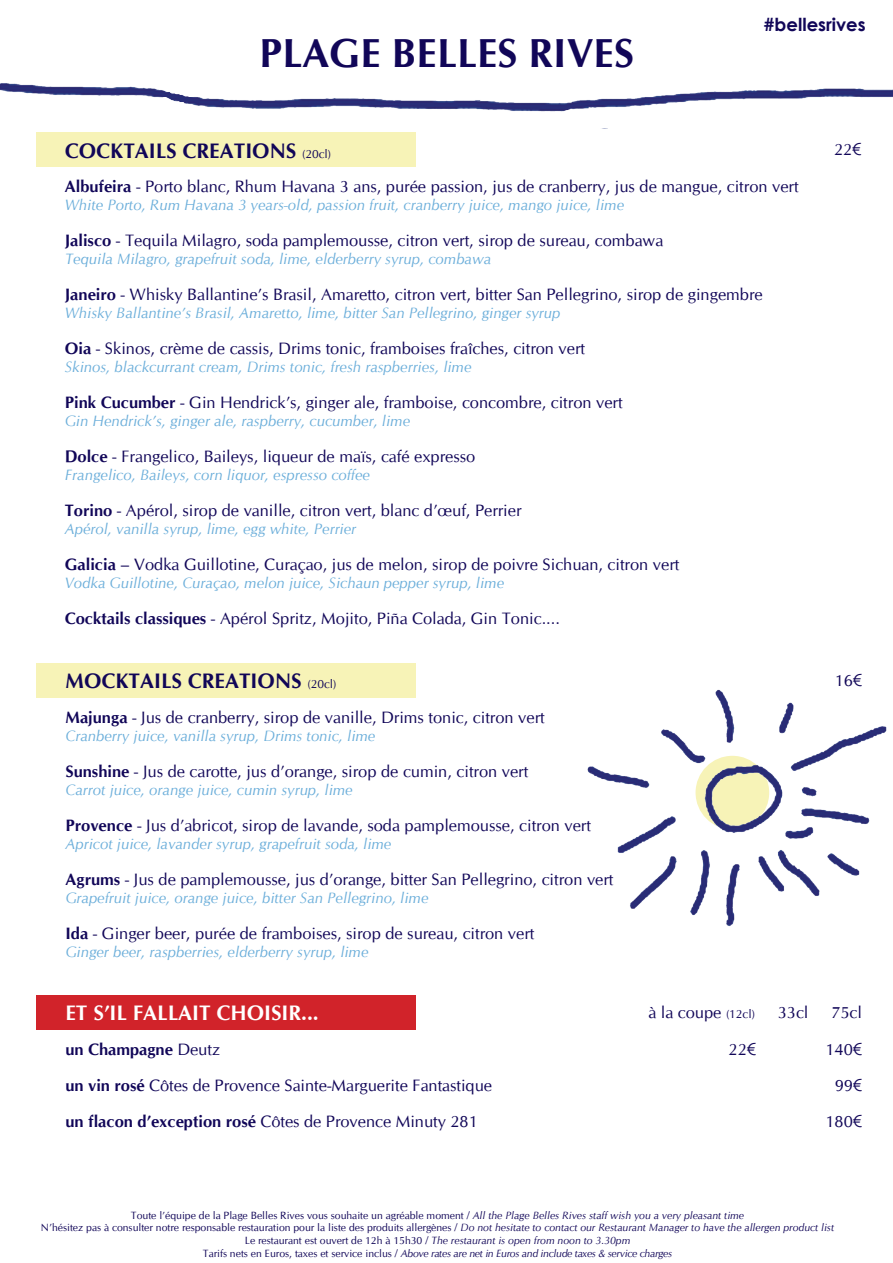
<style>
.page{position:relative;width:893px;height:1263px;background:#fff}
.page>*{position:absolute;margin:0;border:0;box-sizing:border-box;transform-origin:0 0}
.t1{font:700 40.5px "CG Omega";color:#110658}
.t2{font:700 21px "CG Omega";color:#110658}
.t3{font:700 21px "CG Omega";color:#fff}
.t4{font:700 18px "Century Gothic";color:#110658}
.t5{font:16.5px "CG Omega";color:#110658}
.t6{font:700 16.5px "CG Omega";color:#110658}
.t7{font:italic 15px "CG Omega";color:#6baeda}
.t8{font:10.5px "CG Omega";color:#110658}
.t9{font:italic 10.5px "CG Omega";letter-spacing:-.025em;color:#110658}
.t10{font:italic 10.5px "CG Omega";color:#110658}
.s1{font-weight:400;font-size:12px}
.s2{font-family:"Century Gothic"}
.s3{font-weight:700}
.s4{font-size:12px}
.s5{font-weight:400}
.s6{font-style:italic}
.s7{font-style:normal}
</style>
<div class="page">
<div style="left:36px;top:133px;width:379px;height:34px;background:#f7f3b7"></div>
<div style="left:36px;top:664px;width:380px;height:34px;background:#f7f3b7"></div>
<img style="left:587px;top:689px;width:299px;height:238px">
<img style="left:0;top:83px;width:893px;height:46px">
<div style="left:36px;top:996px;width:380px;height:34px;background:#d1232a"></div>
<p class="t1" style="left:259px;top:28px;width:376px">PLAGE BELLES RIVES</p>
<p class="t4" style="left:764px;top:10px;width:103px">#bellesrives</p>
<p class="t2" style="left:65px;top:137px;width:268px">COCKTAILS CREATIONS <span class="s1">(20cl)</span></p>
<p class="t5" style="left:834px;top:140px;width:29px">22<span class="s2">€</span></p>
<p class="t5" style="left:65px;top:177px;width:735px"><span class="s3">Albufeira</span> - Porto blanc, Rhum Havana 3 ans, purée passion, jus de cranberry, jus de mangue, citron vert</p>
<p class="t7" style="left:65px;top:196px;width:561px">White Porto, Rum Havana 3 years-old, passion fruit, cranberry juice, mango juice, lime</p>
<p class="t5" style="left:65px;top:231px;width:600px"><span class="s3">Jalisco</span> - Tequila Milagro, soda pamplemousse, citron vert, sirop de sureau, combawa</p>
<p class="t7" style="left:65px;top:250px;width:428px">Tequila Milagro, grapefruit soda, lime, elderberry syrup, combawa</p>
<p class="t5" style="left:65px;top:285px;width:699px"><span class="s3">Janeiro</span> - Whisky Ballantine’s Brasil, Amaretto, citron vert, bitter San Pellegrino, sirop de gingembre</p>
<p class="t7" style="left:65px;top:304px;width:497px">Whisky Ballantine’s Brasil, Amaretto, lime, bitter San Pellegrino, ginger syrup</p>
<p class="t5" style="left:65px;top:339px;width:522px"><span class="s3">Oia</span> - Skinos, crème de cassis, Drims tonic, framboises fraîches, citron vert</p>
<p class="t7" style="left:65px;top:358px;width:408px">Skinos, blackcurrant cream, Drims tonic, fresh raspberries, lime</p>
<p class="t5" style="left:65px;top:393px;width:559px"><span class="s3">Pink Cucumber</span> - Gin Hendrick’s, ginger ale, framboise, concombre, citron vert</p>
<p class="t7" style="left:65px;top:412px;width:347px">Gin Hendrick’s, ginger ale, raspberry, cucumber, lime</p>
<p class="t5" style="left:65px;top:447px;width:412px"><span class="s3">Dolce</span> - Frangelico, Baileys, liqueur de maïs, café expresso</p>
<p class="t7" style="left:65px;top:466px;width:307px">Frangelico, Baileys, corn liquor, espresso coffee</p>
<p class="t5" style="left:65px;top:501px;width:458px"><span class="s3">Torino</span> - Apérol, sirop de vanille, citron vert, blanc d’œuf, Perrier</p>
<p class="t7" style="left:65px;top:520px;width:293px">Apérol, vanilla syrup, lime, egg white, Perrier</p>
<p class="t5" style="left:65px;top:555px;width:616px"><span class="s3">Galicia</span> – Vodka Guillotine, Curaçao, jus de melon, sirop de poivre Sichuan, citron vert</p>
<p class="t7" style="left:65px;top:574px;width:441px">Vodka Guillotine, Curaçao, melon juice, Sichaun pepper syrup, lime</p>
<p class="t5" style="left:65px;top:609px;width:497px"><span class="s3">Cocktails classiques</span> - Apérol Spritz, Mojito, Piña Colada, Gin Tonic....</p>
<p class="t2" style="left:65px;top:668px;width:272px">MOCKTAILS CREATIONS <span class="s1">(20cl)</span></p>
<p class="t5" style="left:835px;top:671px;width:29px">16<span class="s2">€</span></p>
<p class="t5" style="left:65px;top:708px;width:481px"><span class="s3">Majunga</span> - Jus de cranberry, sirop de vanille, Drims tonic, citron vert</p>
<p class="t7" style="left:65px;top:726px;width:311px">Cranberry juice, vanilla syrup, Drims tonic, lime</p>
<p class="t5" style="left:65px;top:762px;width:464px"><span class="s3">Sunshine</span> - Jus de carotte, jus d’orange, sirop de cumin, citron vert</p>
<p class="t7" style="left:65px;top:780px;width:289px">Carrot juice, orange juice, cumin syrup, lime</p>
<p class="t5" style="left:65px;top:816px;width:527px"><span class="s3">Provence</span> - Jus d’abricot, sirop de lavande, soda pamplemousse, citron vert</p>
<p class="t7" style="left:65px;top:834px;width:327px">Apricot juice, lavander syrup, grapefruit soda, lime</p>
<p class="t5" style="left:65px;top:870px;width:549px"><span class="s3">Agrums</span> - Jus de pamplemousse, jus d’orange, bitter San Pellegrino, citron vert</p>
<p class="t7" style="left:65px;top:888px;width:364px">Grapefruit juice, orange juice, bitter San Pellegrino, lime</p>
<p class="t5" style="left:65px;top:924px;width:470px"><span class="s3">Ida</span> - Ginger beer, purée de framboises, sirop de sureau, citron vert</p>
<p class="t7" style="left:65px;top:942px;width:305px">Ginger beer, raspberries, elderberry syrup, lime</p>
<p class="t3" style="left:65px;top:1000px;width:255px">ET S’IL FALLAIT CHOISIR...</p>
<p class="t5" style="left:648px;top:1003px;width:108px">à la coupe <span class="s4">(12cl)</span></p>
<p class="t5" style="left:778px;top:1003px;width:32px">33cl</p>
<p class="t5" style="left:831px;top:1003px;width:32px">75cl</p>
<p class="t6" style="left:65px;top:1039px;width:156px">un Champagne <span class="s5">Deutz</span></p>
<p class="t5" style="left:729px;top:1040px;width:29px">22<span class="s2">€</span></p>
<p class="t5" style="left:825px;top:1040px;width:38px">140<span class="s2">€</span></p>
<p class="t5" style="left:65px;top:1076px;width:428px"><span class="s3">un vin rosé</span> Côtes de Provence Sainte-Marguerite Fantastique</p>
<p class="t5" style="left:835px;top:1076px;width:29px">99<span class="s2">€</span></p>
<p class="t5" style="left:65px;top:1112px;width:414px"><span class="s3">un flacon d’exception rosé</span> Côtes de Provence Minuty 281</p>
<p class="t5" style="left:825px;top:1112px;width:38px">180<span class="s2">€</span></p>
<p class="t8" style="left:131px;top:1209px;width:615px">Toute l’équipe de la Plage Belles Rives vous souhaite un agréable moment / <span class="s6">All the Plage Belles Rives staff wish you a very pleasant time</span></p>
<p class="t8" style="left:41px;top:1222px;width:795px">N’hésitez pas à consulter notre responsable restauration pour la liste des produits allergènes / <span class="s6">Do not hesitate to contact our Restaurant Manager to have the allergen product list</span></p>
<p class="t10" style="left:245px;top:1234px;width:387px"><span class="s7">Le restaurant est ouvert de 12h à 15h30 /</span> The restaurant is open from noon to 3.30pm</p>
<p class="t9" style="left:203px;top:1246px;width:471px"><span class="s7">Tarifs nets en Euros, taxes et service inclus /</span> Above rates are net in Euros and include taxes &amp; service charges</p>
</div>
